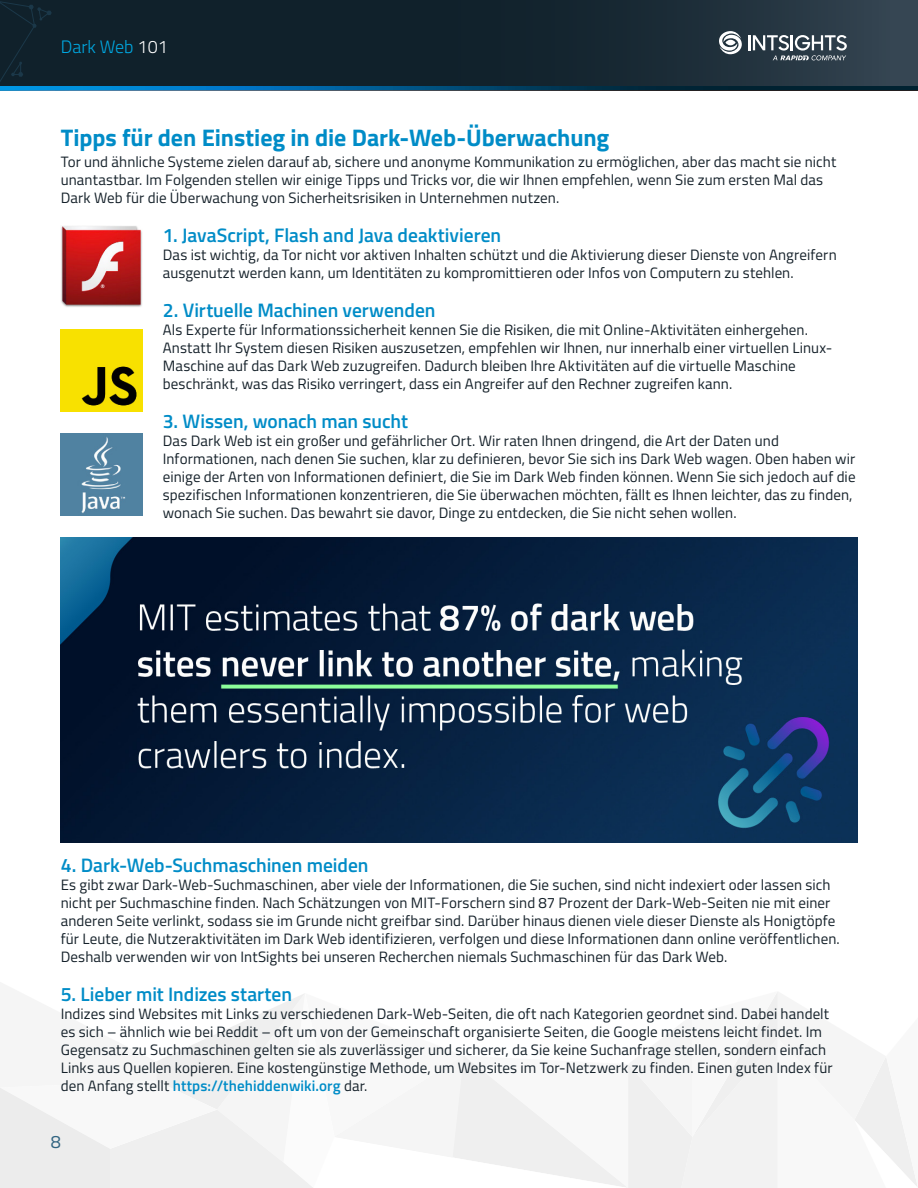
<style>
.page{position:relative;width:918px;height:1188px;background:#fff}
.page>*{position:absolute;margin:0;border:0;box-sizing:border-box;transform-origin:0 0}
.Body{font:700 24px "Titillium Web";letter-spacing:-.005em;color:#008cc7}
.Body-2{font:600 19.5px "Titillium Web";color:#008cc7}
.t1{font:300 18px "Titillium Web";color:#00a8e2}
.t2{font:18px "Titillium Web";color:#316481}
.Body-3{font:15px/18px "Titillium Web";letter-spacing:.005em;color:#15212a}
.s1{color:#fff}
.s2{font-weight:600;color:#008cc7}
</style>
<div class="page">
<div style="left:0;top:0;width:918px;height:87px;background:linear-gradient(to right,#05161f,#2a3a46)"></div>
<hr style="left:0;top:87px;width:918px;height:3px;background:#008cc7">
<svg style="left:0;top:1px;width:52px;height:85px;background:#10222c"></svg>
<hr style="left:748px;top:35px;width:3px;height:15px;background:#fff">
<svg style="left:719px;top:31px;width:23px;height:23px"></svg>
<svg style="left:753px;top:35px;width:94px;height:25px"></svg>
<svg style="left:0;top:992px;width:917px;height:196px"></svg>
<img style="left:61px;top:226px;width:81px;height:81px">
<img style="left:61px;top:330px;width:82px;height:81px">
<img style="left:61px;top:434px;width:82px;height:82px">
<img style="left:61px;top:537px;width:796px;height:306px">
<p class="t1" style="left:61px;top:34px;width:109px">Dark Web <span class="s1">101</span></p>
<p class="Body" style="left:61px;top:119px;width:550px">Tipps für den Einstieg in die Dark-Web-Überwachung</p>
<p class="Body-3" style="left:61px;top:152px;width:777px">Tor und ähnliche Systeme zielen darauf ab, sichere und anonyme Kommunikation zu ermöglichen, aber das macht sie nicht unantastbar. Im Folgenden stellen wir einige Tipps und Tricks vor, die wir Ihnen empfehlen, wenn Sie zum ersten Mal das<br>Dark Web für die Überwachung von Sicherheitsrisiken in Unternehmen nutzen.</p>
<p class="Body-2" style="left:163px;top:220px;width:340px">1. JavaScript, Flash and Java deaktivieren</p>
<p class="Body-3" style="left:163px;top:245px;width:675px">Das ist wichtig, da Tor nicht vor aktiven Inhalten schützt und die Aktivierung dieser Dienste von Angreifern ausgenutzt werden kann, um Identitäten zu kompromittieren oder Infos von Computern zu stehlen.</p>
<p class="Body-2" style="left:163px;top:295px;width:274px">2. Virtuelle Machinen verwenden</p>
<p class="Body-3" style="left:163px;top:320px;width:671px">Als Experte für Informationssicherheit kennen Sie die Risiken, die mit Online-Aktivitäten einhergehen.<br>Anstatt Ihr System diesen Risiken auszusetzen, empfehlen wir Ihnen, nur innerhalb einer virtuellen Linux-Maschine auf das Dark Web zuzugreifen. Dadurch bleiben Ihre Aktivitäten auf die virtuelle Maschine beschränkt, was das Risiko verringert, dass ein Angreifer auf den Rechner zugreifen kann.</p>
<p class="Body-2" style="left:163px;top:406px;width:247px">3. Wissen, wonach man sucht</p>
<p class="Body-3" style="left:163px;top:431px;width:694px">Das Dark Web ist ein großer und gefährlicher Ort. Wir raten Ihnen dringend, die Art der Daten und Informationen, nach denen Sie suchen, klar zu definieren, bevor Sie sich ins Dark Web wagen. Oben haben wir einige der Arten von Informationen definiert, die Sie im Dark Web finden können. Wenn Sie sich jedoch auf die spezifischen Informationen konzentrieren, die Sie überwachen möchten, fällt es Ihnen leichter, das zu finden, wonach Sie suchen. Das bewahrt sie davor, Dinge zu entdecken, die Sie nicht sehen wollen.</p>
<p class="Body-2" style="left:61px;top:850px;width:309px">4. Dark-Web-Suchmaschinen meiden</p>
<p class="Body-3" style="left:61px;top:875px;width:781px">Es gibt zwar Dark-Web-Suchmaschinen, aber viele der Informationen, die Sie suchen, sind nicht indexiert oder lassen sich nicht per Suchmaschine finden. Nach Schätzungen von MIT-Forschern sind 87 Prozent der Dark-Web-Seiten nie mit einer anderen Seite verlinkt, sodass sie im Grunde nicht greifbar sind. Darüber hinaus dienen viele dieser Dienste als Honigtöpfe für Leute, die Nutzeraktivitäten im Dark Web identifizieren, verfolgen und diese Informationen dann online veröffentlichen.<br>Deshalb verwenden wir von IntSights bei unseren Recherchen niemals Suchmaschinen für das Dark Web.</p>
<p class="Body-2" style="left:61px;top:979px;width:233px">5. Lieber mit Indizes starten</p>
<p class="Body-3" style="left:61px;top:1004px;width:773px">Indizes sind Websites mit Links zu verschiedenen Dark-Web-Seiten, die oft nach Kategorien geordnet sind. Dabei handelt es sich – ähnlich wie bei Reddit – oft um von der Gemeinschaft organisierte Seiten, die Google meistens leicht findet. Im Gegensatz zu Suchmaschinen gelten sie als zuverlässiger und sicherer, da Sie keine Suchanfrage stellen, sondern einfach Links aus Quellen kopieren. Eine kostengünstige Methode, um Websites im Tor-Netzwerk zu finden. Einen guten Index für den Anfang stellt <span class="s2">https://thehiddenwiki.org</span> dar.</p>
<p class="t2" style="left:51px;top:1129px;width:12px">8</p>
</div>
